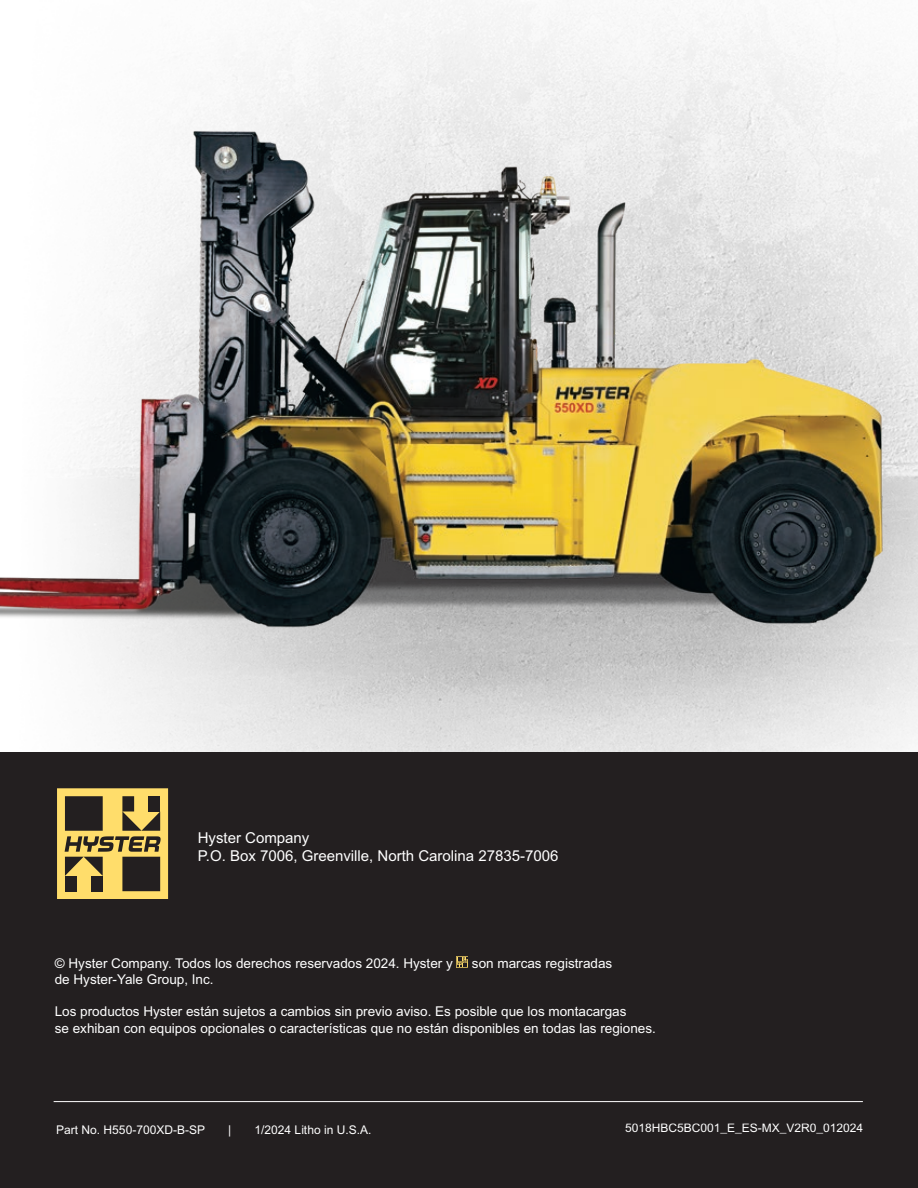
<style>
.page{position:relative;width:918px;height:1188px;background:#fff}
.page>*{position:absolute;margin:0;border:0;box-sizing:border-box;transform-origin:0 0}
.t1{font:15px/18px "Arial MT Std";color:#fff}
.t2{font:13.5px/16.2px "Arial MT Std";color:#fff}
.t3{font:12px "Arial MT Std";color:#fff}
</style>
<div class="page">
<div style="left:0;top:752px;width:918px;height:436px;background:#231f20"></div>
<svg style="left:57px;top:788px;width:112px;height:111px"></svg>
<div style="left:65px;top:796px;width:38px;height:35px;background:#231f20"></div>
<hr style="left:54px;top:1101px;width:809px;height:1px;background:#fff">
<svg style="left:457px;top:956px;width:11px;height:12px"></svg>
<img style="left:0;top:54px;width:918px;height:686px">
<p class="t1" style="left:198px;top:829px;width:362px">Hyster Company<br>P.O. Box 7006, Greenville, North Carolina 27835-7006</p>
<p class="t2" style="left:55px;top:955px;width:400px">© Hyster Company. Todos los derechos reservados 2024. Hyster y</p>
<p class="t2" style="left:472px;top:955px;width:142px">son marcas registradas</p>
<p class="t2" style="left:55px;top:971px;width:160px">de Hyster-Yale Group, Inc.</p>
<p class="t2" style="left:55px;top:1003px;width:603px">Los productos Hyster están sujetos a cambios sin previo aviso. Es posible que los montacargas<br>se exhiban con equipos opcionales o características que no están disponibles en todas las regiones.</p>
<p class="t3" style="left:56px;top:1123px;width:150px">Part No. H550-700XD-B-SP</p>
<p class="t3" style="left:228px;top:1123px;width:5px">|</p>
<p class="t3" style="left:255px;top:1123px;width:118px">1/2024 Litho in U.S.A.</p>
<p class="t3" style="left:625px;top:1121px;width:240px">5018HBC5BC001_E_ES-MX_V2R0_012024</p>
</div>
